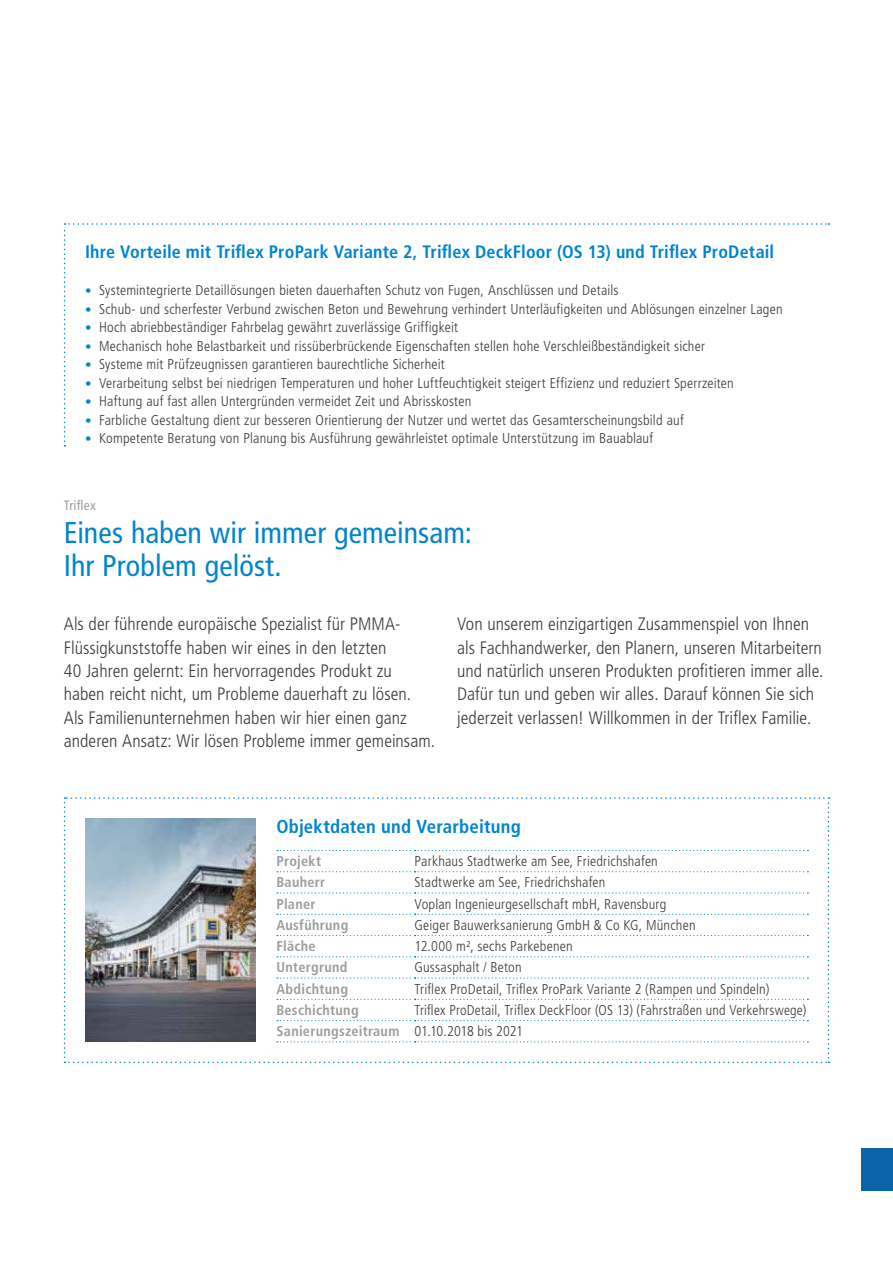
<style>
.page{position:relative;width:893px;height:1263px;background:#fff}
.page>*{position:absolute;margin:0;border:0;box-sizing:border-box;transform-origin:0 0}
.t1{font:condensed 30px/33px "Frutiger LT Pro";letter-spacing:.005em;color:#0085cd}
.t2{font:700 condensed 18.75px "Frutiger LT Pro";letter-spacing:.01em;color:#0085cd}
.t3{font:300 condensed 18px/23.4px "Frutiger LT Pro";color:#3b3b3a}
.t4{font:700 condensed 18px "Frutiger LT Pro";letter-spacing:.01em;color:#0085cd}
.t5{font:300 condensed 14.25px/21.3px "Frutiger LT Pro";letter-spacing:.015em;color:#3b3b3a}
.t6{font:700 condensed 14.25px "Frutiger LT Pro";letter-spacing:.02em;color:#9c9d9d}
.t7{font:condensed 13.5px "Frutiger LT Pro";letter-spacing:.02em;color:#9c9d9d}
.s1{font-size:12.9px;color:#0085cd}
.s2{font-weight:700;color:#9c9d9d}
</style>
<div class="page">
<div style="left:861px;top:1148px;width:32px;height:43px;background:#0964aa"></div>
<svg style="left:64px;top:223px;width:765px;height:223px"></svg>
<svg style="left:64px;top:797px;width:765px;height:266px"></svg>
<p class="t4" style="left:85px;top:241px;width:691px">Ihre Vorteile mit Triflex ProPark Variante 2, Triflex DeckFloor (OS 13) und Triflex ProDetail</p>
<p class="t5" style="left:85px;top:280px;width:535px"><span class="s1">•</span> Systemintegrierte Detaillösungen bieten dauerhaften Schutz von Fugen, Anschlüssen und Details</p>
<p class="t5" style="left:85px;top:298px;width:699px"><span class="s1">•</span> Schub- und scherfester Verbund zwischen Beton und Bewehrung verhindert Unterläufigkeiten und Ablösungen einzelner Lagen</p>
<p class="t5" style="left:85px;top:317px;width:375px"><span class="s1">•</span> Hoch abriebbeständiger Fahrbelag gewährt zuverlässige Griffigkeit</p>
<p class="t5" style="left:85px;top:335px;width:621px"><span class="s1">•</span> Mechanisch hohe Belastbarkeit und rissüberbrückende Eigenschaften stellen hohe Verschleißbeständigkeit sicher</p>
<p class="t5" style="left:85px;top:354px;width:361px"><span class="s1">•</span> Systeme mit Prüfzeugnissen garantieren baurechtliche Sicherheit</p>
<p class="t5" style="left:85px;top:372px;width:650px"><span class="s1">•</span> Verarbeitung selbst bei niedrigen Temperaturen und hoher Luftfeuchtigkeit steigert Effizienz und reduziert Sperrzeiten</p>
<p class="t5" style="left:85px;top:391px;width:388px"><span class="s1">•</span> Haftung auf fast allen Untergründen vermeidet Zeit und Abrisskosten</p>
<p class="t5" style="left:85px;top:409px;width:600px"><span class="s1">•</span> Farbliche Gestaltung dient zur besseren Orientierung der Nutzer und wertet das Gesamterscheinungsbild auf</p>
<p class="t5" style="left:85px;top:428px;width:570px"><span class="s1">•</span> Kompetente Beratung von Planung bis Ausführung gewährleistet optimale Unterstützung im Bauablauf</p>
<p class="t7" style="left:64px;top:497px;width:34px">Triflex</p>
<h1 class="t1" style="left:64px;top:516px;width:410px">Eines haben wir immer gemeinsam:<br>Ihr Problem gelöst.</h1>
<p class="t3" style="left:64px;top:612px;width:373px">Als der führende europäische Spezialist für PMMA-Flüssigkunststoffe haben wir eines in den letzten<br>40 Jahren gelernt: Ein hervorragendes Produkt zu haben reicht nicht, um Probleme dauerhaft zu lösen.<br>Als Familienunternehmen haben wir hier einen ganz anderen Ansatz: Wir lösen Probleme immer gemeinsam.</p>
<p class="t3" style="left:457px;top:612px;width:368px">Von unserem einzigartigen Zusammenspiel von Ihnen als Fachhandwerker, den Planern, unseren Mitarbeitern und natürlich unseren Produkten profitieren immer alle.<br>Dafür tun und geben wir alles. Darauf können Sie sich jederzeit verlassen! Willkommen in der Triflex Familie.</p>
<h2 class="t2" style="left:276px;top:815px;width:246px">Objektdaten und Verarbeitung</h2>
<p class="t6" style="left:276px;top:853px;width:46px">Projekt</p>
<p class="t5" style="left:415px;top:851px;width:245px">Parkhaus Stadtwerke am See, Friedrichshafen</p>
<p class="t6" style="left:276px;top:874px;width:50px">Bauherr</p>
<p class="t5" style="left:415px;top:872px;width:192px">Stadtwerke am See, Friedrichshafen</p>
<p class="t6" style="left:276px;top:895px;width:41px">Planer</p>
<p class="t5" style="left:415px;top:893px;width:253px">Voplan Ingenieurgesellschaft mbH, Ravensburg</p>
<p class="t6" style="left:276px;top:916px;width:73px">Ausführung</p>
<p class="t5" style="left:415px;top:914px;width:282px">Geiger Bauwerksanierung GmbH &amp; Co KG, München</p>
<p class="t6" style="left:276px;top:938px;width:41px">Fläche</p>
<p class="t5" style="left:415px;top:936px;width:160px">12.000 m², sechs Parkebenen</p>
<p class="t6" style="left:276px;top:959px;width:73px">Untergrund</p>
<p class="t5" style="left:415px;top:957px;width:109px">Gussasphalt / Beton</p>
<p class="t6" style="left:276px;top:980px;width:73px">Abdichtung</p>
<p class="t5" style="left:415px;top:978px;width:356px">Triflex ProDetail, Triflex ProPark Variante 2 (Rampen und Spindeln)</p>
<p class="t6" style="left:276px;top:1001px;width:84px">Beschichtung</p>
<p class="t5" style="left:276px;top:999px;width:531px;text-indent:138px">Triflex ProDetail, Triflex DeckFloor (OS 13) (Fahrstraßen und Verkehrswege)<br><span class="s2">Sanierungszeitraum</span> 01.10.2018 bis 2021</p>
</div>
